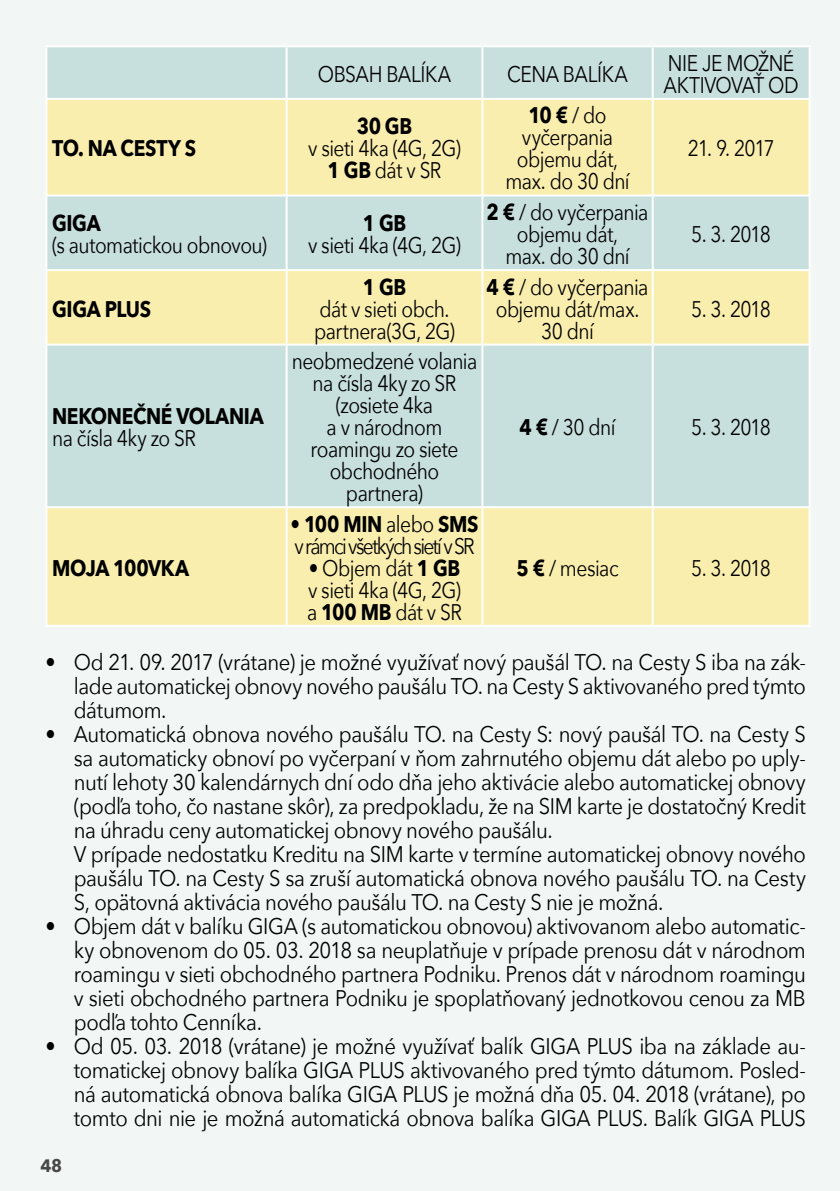
<style>
.page{position:relative;width:840px;height:1191px;background:#fff}
.page>*{position:absolute;margin:0;border:0;box-sizing:border-box;transform-origin:0 0}
.t1{font:22.6px/24px "Avenir Next";letter-spacing:-.025em;color:#000;text-align:justify;scale:.9 1}
.t2{font:22.6px/22px "Avenir Next";letter-spacing:-.025em;color:#000;text-align:center;scale:.85 1}
.t3{font:700 22.6px "Avenir Next";letter-spacing:-.015em;color:#000;scale:.85 1}
.t4{font:22.6px/22px "Avenir Next";letter-spacing:-.085em;color:#000;scale:.85 1}
.t5{font:700 18px "Avenir Next";color:#484848;scale:.95 1}
.s1{font-weight:700}
</style>
<div class="page">
<div style="left:0;top:0;width:839px;height:1191px;background:#f2f7f6"></div>
<div style="left:47px;top:47px;width:761px;height:51px;background:#c7dfdd"></div>
<svg style="left:47px;top:100px;width:761px;height:525px;background:#e3e7c4"></svg>
<hr style="left:45px;top:45px;width:241px;height:2px;background:#fff">
<hr style="left:45px;top:47px;width:2px;height:51px;background:#fff">
<hr style="left:286px;top:45px;width:196px;height:2px;background:#fff">
<hr style="left:285px;top:47px;width:2px;height:51px;background:#fff">
<hr style="left:482px;top:45px;width:170px;height:2px;background:#fff">
<hr style="left:481px;top:47px;width:2px;height:51px;background:#fff">
<hr style="left:652px;top:45px;width:158px;height:2px;background:#fff">
<hr style="left:651px;top:47px;width:2px;height:51px;background:#fff">
<hr style="left:808px;top:47px;width:2px;height:51px;background:#fff">
<hr style="left:45px;top:98px;width:241px;height:2px;background:#fff">
<hr style="left:45px;top:100px;width:2px;height:94px;background:#fff">
<hr style="left:286px;top:98px;width:196px;height:2px;background:#fff">
<hr style="left:285px;top:100px;width:2px;height:94px;background:#fff">
<hr style="left:482px;top:98px;width:170px;height:2px;background:#fff">
<hr style="left:481px;top:100px;width:2px;height:94px;background:#fff">
<hr style="left:652px;top:98px;width:158px;height:2px;background:#fff">
<hr style="left:651px;top:100px;width:2px;height:94px;background:#fff">
<hr style="left:808px;top:100px;width:2px;height:94px;background:#fff">
<hr style="left:45px;top:194px;width:241px;height:2px;background:#fff">
<hr style="left:45px;top:196px;width:2px;height:73px;background:#fff">
<hr style="left:286px;top:194px;width:196px;height:2px;background:#fff">
<hr style="left:285px;top:196px;width:2px;height:73px;background:#fff">
<hr style="left:482px;top:194px;width:170px;height:2px;background:#fff">
<hr style="left:481px;top:196px;width:2px;height:73px;background:#fff">
<hr style="left:652px;top:194px;width:158px;height:2px;background:#fff">
<hr style="left:651px;top:196px;width:2px;height:73px;background:#fff">
<hr style="left:808px;top:196px;width:2px;height:73px;background:#fff">
<hr style="left:45px;top:269px;width:241px;height:2px;background:#fff">
<hr style="left:45px;top:271px;width:2px;height:73px;background:#fff">
<hr style="left:286px;top:269px;width:196px;height:2px;background:#fff">
<hr style="left:285px;top:271px;width:2px;height:73px;background:#fff">
<hr style="left:482px;top:269px;width:170px;height:2px;background:#fff">
<hr style="left:481px;top:271px;width:2px;height:73px;background:#fff">
<hr style="left:652px;top:269px;width:158px;height:2px;background:#fff">
<hr style="left:651px;top:271px;width:2px;height:73px;background:#fff">
<hr style="left:808px;top:271px;width:2px;height:73px;background:#fff">
<hr style="left:45px;top:344px;width:241px;height:2px;background:#fff">
<hr style="left:45px;top:346px;width:2px;height:160px;background:#fff">
<hr style="left:286px;top:344px;width:196px;height:2px;background:#fff">
<hr style="left:285px;top:346px;width:2px;height:160px;background:#fff">
<hr style="left:482px;top:344px;width:170px;height:2px;background:#fff">
<hr style="left:481px;top:346px;width:2px;height:160px;background:#fff">
<hr style="left:652px;top:344px;width:158px;height:2px;background:#fff">
<hr style="left:651px;top:346px;width:2px;height:160px;background:#fff">
<hr style="left:808px;top:346px;width:2px;height:160px;background:#fff">
<hr style="left:45px;top:506px;width:241px;height:2px;background:#fff">
<hr style="left:45px;top:508px;width:2px;height:117px;background:#fff">
<hr style="left:286px;top:506px;width:196px;height:2px;background:#fff">
<hr style="left:285px;top:508px;width:2px;height:117px;background:#fff">
<hr style="left:482px;top:506px;width:170px;height:2px;background:#fff">
<hr style="left:481px;top:508px;width:2px;height:117px;background:#fff">
<hr style="left:652px;top:506px;width:158px;height:2px;background:#fff">
<hr style="left:651px;top:508px;width:2px;height:117px;background:#fff">
<hr style="left:808px;top:508px;width:2px;height:117px;background:#fff">
<hr style="left:45px;top:625px;width:241px;height:2px;background:#fff">
<hr style="left:286px;top:625px;width:196px;height:2px;background:#fff">
<hr style="left:482px;top:625px;width:170px;height:2px;background:#fff">
<hr style="left:652px;top:625px;width:158px;height:2px;background:#fff">
<p class="t2" style="left:317px;top:62px;width:158px">OBSAH BALÍKA</p>
<p class="t2" style="left:507px;top:62px;width:143px">CENA BALÍKA</p>
<p class="t2" style="left:663px;top:51px;width:160px;text-align:left">NIE JE MOŽNÉ<br>AKTIVOVAŤ OD</p>
<p class="t3" style="left:52px;top:129px;width:171px">TO. NA CESTY S</p>
<p class="t3" style="left:356px;top:107px;width:67px">30 GB</p>
<p class="t2" style="left:308px;top:137px;width:181px">v sieti 4ka (4G, 2G)<br><span class="s1">1 GB</span> dát v SR</p>
<p class="t2" style="left:505px;top:104px;width:148px"><span class="s1">10 €</span> / do vyčerpania objemu dát, max. do 30 dní</p>
<p class="t2" style="left:687px;top:137px;width:103px">21. 9. 2017</p>
<p class="t3" style="left:52px;top:203px;width:59px">GIGA</p>
<p class="t2" style="left:52px;top:233px;width:254px">(s automatickou obnovou)</p>
<p class="t3" style="left:362px;top:203px;width:53px">1 GB</p>
<p class="t2" style="left:308px;top:233px;width:181px">v sieti 4ka (4G, 2G)</p>
<p class="t2" style="left:486px;top:200px;width:192px"><span class="s1">2 €</span> / do vyčerpania objemu dát,<br>max. do 30 dní</p>
<p class="t2" style="left:691px;top:222px;width:95px">5. 3. 2018</p>
<p class="t3" style="left:52px;top:289px;width:118px">GIGA PLUS</p>
<p class="t3" style="left:362px;top:267px;width:53px">1 GB</p>
<p class="t2" style="left:314px;top:297px;width:167px;text-align:left">dát v sieti obch. partnera(3G, 2G)</p>
<p class="t2" style="left:486px;top:275px;width:192px"><span class="s1">4 €</span> / do vyčerpania objemu dát/max.<br>30 dní</p>
<p class="t2" style="left:691px;top:297px;width:95px">5. 3. 2018</p>
<p class="t3" style="left:52px;top:396px;width:250px">NEKONEČNÉ VOLANIA</p>
<p class="t2" style="left:52px;top:426px;width:171px">na čísla 4ky zo SR</p>
<p class="t2" style="left:291px;top:349px;width:220px">neobmedzené volania na čísla 4ky zo SR (zosiete 4ka<br>a v národnom roamingu zo siete obchodného partnera)</p>
<p class="t2" style="left:519px;top:415px;width:115px"><span class="s1">4 €</span> / 30 dní</p>
<p class="t2" style="left:691px;top:415px;width:95px">5. 3. 2018</p>
<p class="t4" style="left:290px;top:512px;width:222px"><span class="s1">• 100 MIN</span> alebo <span class="s1">SMS </span>v rámci všetkých sietí v SR</p>
<p class="t2" style="left:307px;top:556px;width:183px;text-align:justify"><span class="s1">•</span> Objem dát <span class="s1">1 GB </span>v sieti 4ka (4G, 2G) a <span class="s1">100 MB</span> dát v SR</p>
<p class="t2" style="left:516px;top:556px;width:122px"><span class="s1">5 €</span> / mesiac</p>
<p class="t2" style="left:691px;top:556px;width:95px">5. 3. 2018</p>
<p class="t1" style="left:74px;top:649px;width:814px;text-indent:-28px">• Od 21. 09. 2017 (vrátane) je možné využívať nový paušál TO. na Cesty S iba na zák&shy;lade automatickej obnovy nového paušálu TO. na Cesty S aktivovaného pred týmto dátumom.</p>
<p class="t1" style="left:74px;top:721px;width:814px;text-align:left;text-indent:-28px">• Automatická obnova nového paušálu TO. na Cesty S: nový paušál TO. na Cesty S sa automaticky obnoví po vyčerpaní v ňom zahrnutého objemu dát alebo po uply&shy;nutí lehoty 30 kalendárnych dní odo dňa jeho aktivácie alebo automatickej obnovy (podľa toho, čo nastane skôr), za predpokladu, že na SIM karte je dostatočný Kredit na úhradu ceny automatickej obnovy nového paušálu.<br>V prípade nedostatku Kreditu na SIM karte v termíne automatickej obnovy nového paušálu TO. na Cesty S sa zruší automatická obnova nového paušálu TO. na Cesty S, opätovná aktivácia nového paušálu TO. na Cesty S nie je možná.</p>
<p class="t1" style="left:74px;top:913px;width:814px;text-indent:-28px">• Objem dát v balíku GIGA (s automatickou obnovou) aktivovanom alebo automatic&shy;ky obnovenom do 05. 03. 2018 sa neuplatňuje v prípade prenosu dát v národnom roamingu v sieti obchodného partnera Podniku. Prenos dát v národnom roamingu v sieti obchodného partnera Podniku je spoplatňovaný jednotkovou cenou za MB podľa tohto Cenníka.</p>
<p class="t1" style="left:74px;top:1033px;width:814px;text-indent:-28px">• Od 05. 03. 2018 (vrátane) je možné využívať balík GIGA PLUS iba na základe au&shy;tomatickej obnovy balíka GIGA PLUS aktivovaného pred týmto dátumom. Posled&shy;ná automatická obnova balíka GIGA PLUS je možná dňa 05. 04. 2018 (vrátane), po tomto dni nie je možná automatická obnova balíka GIGA PLUS. Balík GIGA PLUS</p>
<p class="t3" style="left:52px;top:548px;width:163px">MOJA 100VKA</p>
<p class="t5" style="left:41px;top:1150px;width:24px">48</p>
</div>
